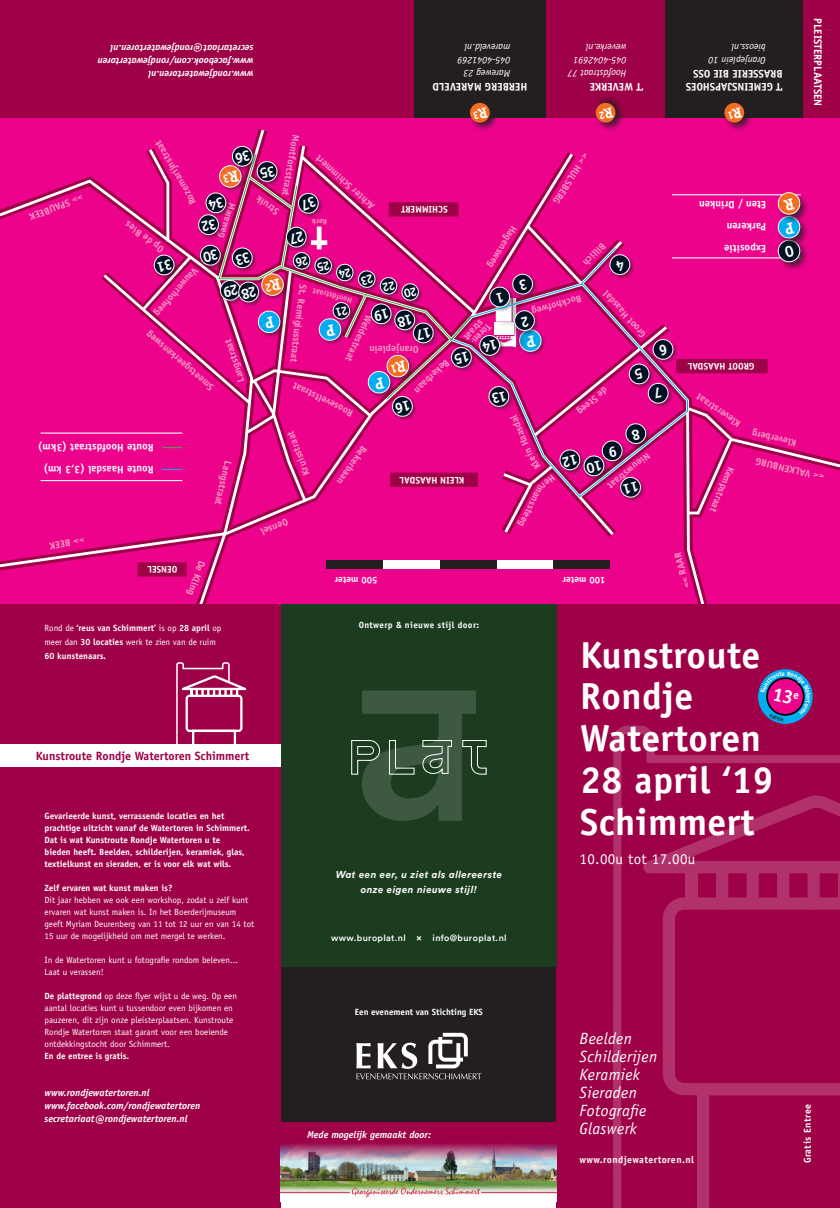
<style>
.page{position:relative;width:840px;height:1208px;background:#fff}
.page>*{position:absolute;margin:0;border:0;box-sizing:border-box;transform-origin:0 0}
.t1{font:700 37.7px/41.8px "Officina Sans";letter-spacing:.01em;color:#fff}
.t2{font:italic 16.3px/18.1px "Officina Sans Std";letter-spacing:.02em;color:#fff}
.t3{font:15px "Officina Sans Std";letter-spacing:.02em;color:#fff}
.t4{font:700 12px "Officina Sans";color:#9e0147}
.t5{font:700 11px/13px "Officina Sans";color:#fff}
.t6{font:700 10.7px/21.7px "Officina Sans";color:#fff}
.t7{font:700 10px/8px "Officina Sans";color:#f499c2}
.t8{font:italic 700 10px/13px "Officina Sans Std";color:#fff}
.t9{font:italic 10px/13px "Officina Sans Std";color:#fff}
.t10{font:italic 700 10px/15px "Circular Std";letter-spacing:.04em;color:#fff;text-align:center}
.t11{font:700 9.9px "Officina Sans";letter-spacing:.04em;color:#fff}
.t12{font:700 9.6px "Officina Sans";color:#fff}
.t13{font:9px/12px "Officina Sans Std";color:#fff}
.t14{font:700 9px/12px "Officina Sans";color:#fff}
.t15{font:500 9px "Circular Std";letter-spacing:.04em;color:#fff}
.t16{font:700 9px "Officina Sans";letter-spacing:.04em;color:#fff}
.t17{font:700 8.1px "Officina Sans";color:#f499c2}
.t18{font:700 7.9px "Officina Sans";color:#f499c2}
.s1{font-family:"Officina Sans Std";font-weight:400}
.s2{font-family:"Officina Sans";font-weight:700}
.s3{font-family:"Officina Sans Std";font-style:italic}
.s4{font-weight:900}
</style>
<div class="page">
<div style="left:0;top:604px;width:556px;height:604px;background:#9e0147"></div>
<div style="left:281px;top:966px;width:275px;height:155px;background:#231f20"></div>
<div style="left:281px;top:1186px;width:275px;height:22px;background:#fff"></div>
<svg style="left:176px;top:662px;width:70px;height:82px"></svg>
<div style="left:0;top:744px;width:553px;height:23px;background:#fff"></div>
<div style="left:0;top:0;width:839px;height:604px;background:#ed028c"></div>
<div style="left:0;top:0;width:839px;height:117px;background:#9e0147"></div>
<div style="left:665px;top:0;width:137px;height:117px;background:#231f20"></div>
<div style="left:414px;top:0;width:131px;height:117px;background:#231f20"></div>
<svg style="left:0;top:433px;width:93px;height:136px"></svg>
<svg style="left:0;top:129px;width:266px;height:90px"></svg>
<div style="left:136px;top:561px;width:52px;height:17px;background:#9e0147;border:1px solid #ed028c"></div>
<hr style="left:40px;top:480px;width:142px;height:1px;background:#fff">
<hr style="left:40px;top:432px;width:142px;height:1px;background:#fff">
<div style="left:721px;top:95px;width:30px;height:30px;background:#231f20"></div>
<div style="left:722px;top:101px;width:31px;height:31px;background:#231f20;opacity:.75"></div>
<div style="left:593px;top:95px;width:30px;height:30px;background:#231f20;opacity:.75"></div>
<div style="left:594px;top:101px;width:30px;height:31px;background:#231f20;opacity:.75"></div>
<div style="left:467px;top:95px;width:30px;height:30px;background:#231f20"></div>
<div style="left:468px;top:101px;width:31px;height:31px;background:#231f20;opacity:.75"></div>
<div style="left:556px;top:604px;width:283px;height:604px;background:#9e0147"></div>
<img style="left:281px;top:1144px;width:275px;height:54px">
<svg style="left:356px;top:1032px;width:125px;height:47px"></svg>
<div style="left:612px;top:1112px;width:9px;height:96px;background:#b1326b"></div>
<svg style="left:613px;top:725px;width:226px;height:387px"></svg>
<svg style="left:642px;top:795px;width:197px;height:413px"></svg>
<svg style="left:757px;top:669px;width:55px;height:55px"></svg>
<div style="left:281px;top:604px;width:275px;height:362px;background:#1c3c20"></div>
<svg style="left:351px;top:690px;width:136px;height:131px"></svg>
<svg style="left:468px;top:102px;width:22px;height:22px"></svg>
<svg style="left:594px;top:102px;width:22px;height:22px"></svg>
<svg style="left:723px;top:102px;width:21px;height:22px"></svg>
<svg style="left:759px;top:671px;width:51px;height:51px;background:#6d49a0"></svg>
<svg style="left:93px;top:136px;width:746px;height:434px"></svg>
<p class="t8" style="left:253px;top:80px;width:157px;rotate:-180deg">www.rondjewatertoren.nl www.facebook.com/rondjewatertoren secretariaat@rondjewatertoren.nl</p>
<p class="t9" style="left:510px;top:79px;width:54px;rotate:-180deg">Mareweg 23<br>045-4041269 mareveld.nl</p>
<p class="t5" style="left:527px;top:93px;width:96px;rotate:-180deg">HERBERG MAREVELD</p>
<p class="t9" style="left:626px;top:79px;width:60px;rotate:-180deg">Hoofdstraat 77<br>045-4042691 weverke.nl</p>
<p class="t5" style="left:643px;top:93px;width:55px;rotate:-180deg">’T WEVERKE</p>
<p class="t7" style="left:84px;top:201px;width:58px;rotate:159deg">&gt;&gt; SPAUBEEK</p>
<p class="t7" style="left:190px;top:206px;width:74px;rotate:-120deg">Rozemarijnstraat</p>
<p class="t7" style="left:160px;top:254px;width:47px;rotate:-144deg">Op de Bies</p>
<p class="t7" style="left:236px;top:204px;width:38px;rotate:106deg">Mareweg</p>
<p class="t7" style="left:199px;top:272px;width:62px;rotate:131deg">Vauwerhofweg</p>
<p class="t7" style="left:210px;top:391px;width:87px;rotate:-140deg">Smeetsgeerkensweg</p>
<p class="t7" style="left:237px;top:383px;width:46px;rotate:-108deg">Langstraat</p>
<p class="t6" style="left:154px;top:480px;width:118px;rotate:-180deg">Route Haasdal (3,3 km)<br>Route Hoofdstraat (3km)</p>
<p class="t7" style="left:232px;top:462px;width:46px;rotate:103deg">Langstraat</p>
<p class="t7" style="left:85px;top:545px;width:37px;rotate:172deg">&gt;&gt; BEEK</p>
<p class="t12" style="left:177px;top:575px;width:32px;rotate:-180deg">OENSEL</p>
<p class="t7" style="left:206px;top:562px;width:38px;rotate:109deg">De Kling</p>
<p class="t7" style="left:300px;top:135px;width:63px;rotate:100deg">Montfortstraat</p>
<p class="t7" style="left:275px;top:216px;width:27px;rotate:-144deg">Struik</p>
<p class="t7" style="left:370px;top:211px;width:77px;rotate:-138deg">Achter Schimmert</p>
<p class="t12" style="left:447px;top:216px;width:48px;rotate:-180deg">SCHIMMERT</p>
<p class="t7" style="left:590px;top:156px;width:60px;rotate:123deg">&lt;&lt; HULSBERG</p>
<p class="t18" style="left:327px;top:227px;width:17px;rotate:-180deg">Kerk</p>
<p class="t7" style="left:518px;top:229px;width:49px;rotate:121deg">Hagensweg</p>
<p class="t7" style="left:606px;top:247px;width:29px;rotate:135deg">Billich</p>
<p class="t7" style="left:640px;top:339px;width:61px;rotate:-131deg">Groot Haasdal</p>
<p class="t7" style="left:307px;top:285px;width:80px;rotate:97deg">St. Remigiusstraat</p>
<p class="t17" style="left:350px;top:306px;width:42px;rotate:-165deg">Hoofdstraat</p>
<p class="t7" style="left:582px;top:302px;width:52px;rotate:164deg">Bockhofweg</p>
<p class="t7" style="left:373px;top:317px;width:52px;rotate:115deg">Weidestraat</p>
<p class="t7" style="left:492px;top:327px;width:29px;rotate:132deg">Toren&shy;straat</p>
<p class="t7" style="left:418px;top:353px;width:51px;rotate:-180deg">Oranjeplein</p>
<p class="t7" style="left:451px;top:364px;width:46px;rotate:136deg">Bekerbaan</p>
<p class="t7" style="left:350px;top:418px;width:67px;rotate:-154deg">Rooseveltstraat</p>
<p class="t7" style="left:609px;top:392px;width:38px;rotate:139deg">de Steeg</p>
<p class="t7" style="left:526px;top:458px;width:46px;rotate:-113deg">in Haasdal</p>
<p class="t7" style="left:545px;top:487px;width:47px;rotate:117deg">manssteeg</p>
<p class="t7" style="left:303px;top:477px;width:48px;rotate:-111deg">Kruisstraat</p>
<p class="t7" style="left:368px;top:449px;width:46px;rotate:125deg">Bekerbaan</p>
<p class="t7" style="left:651px;top:458px;width:52px;rotate:141deg">Nieuwstraat</p>
<p class="t12" style="left:464px;top:486px;width:67px;rotate:-180deg">KLEIN HAASDAL</p>
<p class="t7" style="left:289px;top:525px;width:30px;rotate:157deg">Oensel</p>
<p class="t12" style="left:377px;top:586px;width:44px;rotate:-180deg">500 meter</p>
<p class="t12" style="left:605px;top:586px;width:44px;rotate:-180deg">100 meter</p>
<p class="t9" style="left:765px;top:66px;width:59px;rotate:-180deg">Oranjeplein 10 bieoss.nl</p>
<p class="t5" style="left:782px;top:93px;width:98px;rotate:-180deg">'T GEMEINSJAPSHOES<br>BRASSERIE BIE OSS</p>
<p class="t5" style="left:824px;top:18px;width:90px;rotate:90deg">PLEISTERPLAATSEN</p>
<p class="t6" style="left:765px;top:259px;width:69px;rotate:-180deg">Expositie<br>Parkeren<br>Eten / Drinken</p>
<p class="t12" style="left:754px;top:372px;width:68px;rotate:-180deg">GROOT HAASDAL</p>
<p class="t7" style="left:736px;top:428px;width:52px;rotate:-146deg">Kleverstraat</p>
<p class="t7" style="left:794px;top:447px;width:47px;rotate:-167deg">Kleverberg</p>
<p class="t7" style="left:682px;top:589px;width:39px;rotate:-104deg">&lt;&lt; RAAR</p>
<p class="t7" style="left:735px;top:468px;width:50px;rotate:113deg">Kempstraat</p>
<p class="t7" style="left:822px;top:481px;width:72px;rotate:-166deg">&lt;&lt; VALKENBURG</p>
<p class="t14" style="left:45px;top:622px;width:178px"><span class="s1">Rond de</span> ‘reus van Schimmert’ <span class="s1">is op</span> 28 april <span class="s1">op</span></p>
<p class="t13" style="left:45px;top:636px;width:173px">meer dan <span class="s2">30 locaties</span> werk te zien van de ruim</p>
<p class="t14" style="left:45px;top:650px;width:63px">60 kunstenaars.</p>
<h3 class="t4" style="left:36px;top:748px;width:215px">Kunstroute Rondje Watertoren Schimmert</h3>
<p class="t14" style="left:45px;top:810px;width:207px">Gevarieerde kunst, verrassende locaties en het prachtige uitzicht vanaf de Watertoren in Schimmert.<br>Dat is wat Kunstroute Rondje Watertoren u te<br>bieden heeft. Beelden, schilderijen, keramiek, glas, textielkunst en sieraden, er is voor elk wat wils.</p>
<p class="t14" style="left:45px;top:882px;width:129px">Zelf ervaren wat kunst maken is?</p>
<p class="t13" style="left:45px;top:894px;width:211px">Dit jaar hebben we ook een workshop, zodat u zelf kunt ervaren wat kunst maken is. In het Boerderijmuseum geeft Myriam Deurenberg van 11 tot 12 uur en van 14 tot 15 uur de mogelijkheid om met mergel te werken.</p>
<p class="t13" style="left:45px;top:954px;width:195px">In de Watertoren kunt u fotografie rondom beleven...<br>Laat u verassen!</p>
<p class="t13" style="left:45px;top:990px;width:194px"><span class="s2">De plattegrond</span> op deze flyer wijst u de weg. Op een aantal locaties kunt u tussendoor even bijkomen en pauzeren, dit zijn onze pleisterplaatsen. Kunstroute Rondje Watertoren staat garant voor een boeiende ontdekkingstocht door Schimmert.</p>
<p class="t14" style="left:45px;top:1050px;width:86px">En de entree is gratis<span class="s3">.</span></p>
<p class="t8" style="left:45px;top:1085px;width:157px">www.rondjewatertoren.nl www.facebook.com/rondjewatertoren secretariaat@rondjewatertoren.nl</p>
<p class="t16" style="left:358px;top:619px;width:122px">Ontwerp &amp; nieuwe stijl door:</p>
<p class="t10" style="left:335px;top:866px;width:168px">Wat een eer, u ziet als allereerste onze eigen nieuwe stijl!</p>
<p class="t15" style="left:331px;top:932px;width:177px">www.buroplat.nl <span class="s4">×</span> info@buroplat.nl</p>
<p class="t14" style="left:355px;top:1006px;width:129px">Een evenement van Stichting EKS</p>
<p class="t8" style="left:307px;top:1128px;width:125px">Mede mogelijk gemaakt door:</p>
<h1 class="t1" style="left:580px;top:633px;width:195px">Kunstroute<br>Rondje<br>Watertoren<br>28 april ‘19<br>Schimmert</h1>
<h3 class="t3" style="left:579px;top:850px;width:117px">10.00u tot 17.00u</h3>
<h2 class="t2" style="left:579px;top:1029px;width:79px">Beelden<br>Schilderijen<br>Keramiek<br>Sieraden<br>Fotografie<br>Glaswerk</h2>
<p class="t11" style="left:579px;top:1153px;width:116px">www.rondjewatertoren.nl</p>
<p class="t11" style="left:800px;top:1163px;width:61px;rotate:-90deg">Gratis Entree</p>
</div>
